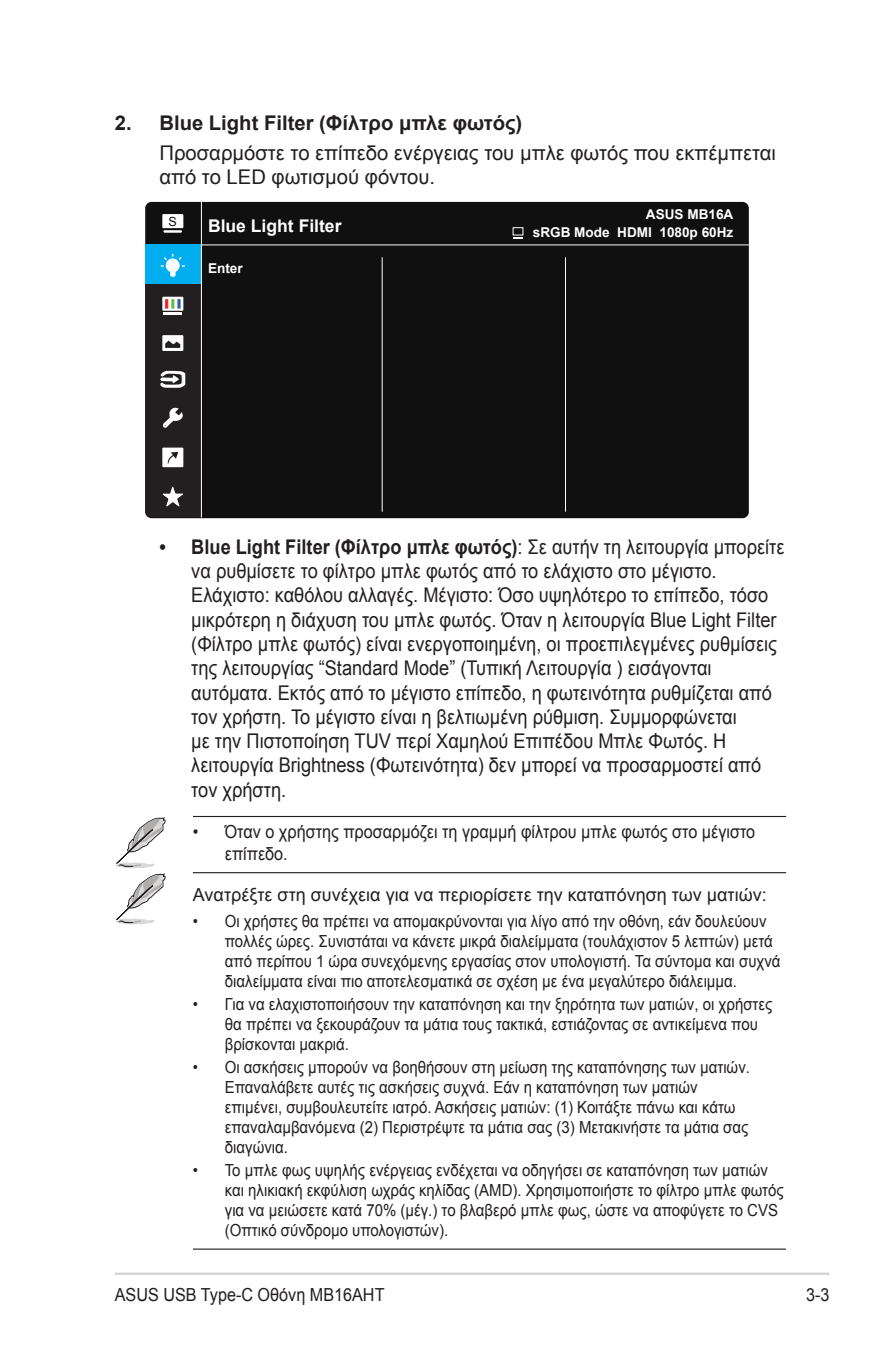
<style>
.page{position:relative;width:893px;height:1346px;background:#fff}
.page>*{position:absolute;margin:0;border:0;box-sizing:border-box;transform-origin:0 0}
.Body_Text_Indent{font:20.25px/24.3px "Arial";color:#231f20;scale:.9 1}
.Body_Text_Indent-2{font:20.25px/24.3px "Arial";color:#231f20}
.OSD_Item{font:700 20.25px "Arial";color:#231f20}
.Body_Text_Indent-3{font:18px/21.6px "Arial";color:#231f20;scale:.9 1}
.Body_Text_Indent-4{font:18px "Arial";color:#231f20}
.t1{font:700 17.55px "Arial";color:#fff}
.t2{font:16.65px/20px "Arial";color:#231f20;scale:.9 1}
.t3{font:700 13.5px "Arial";color:#fff}
.t4{font:12.6px "Arial";color:#101010}
.s1{font-weight:700}
</style>
<div class="page">
<hr style="left:115px;top:1272px;width:714px;height:3px;background:#d1d2d4">
<div style="left:145px;top:202px;width:604px;height:316px;background:#101010;border-radius:6px"></div>
<hr style="left:145px;top:244px;width:604px;height:1px;background:#fff">
<hr style="left:382px;top:257px;width:1px;height:255px;background:#fff">
<hr style="left:565px;top:257px;width:1px;height:255px;background:#fff">
<div style="left:162px;top:214px;width:21px;height:14px;background:#fff"></div>
<hr style="left:163px;top:230px;width:19px;height:3px;background:#fff">
<hr style="left:201px;top:201px;width:1px;height:316px;background:#fff">
<svg style="left:145px;top:244px;width:57px;height:273px;background:#364b54"></svg>
<div style="left:513px;top:227px;width:10px;height:8px;border:1px solid #fff"></div>
<svg style="left:513px;top:237px;width:10px;height:2px"></svg>
<hr style="left:193px;top:816px;width:593px;height:1px;background:#231f20">
<hr style="left:193px;top:872px;width:593px;height:1px;background:#231f20">
<hr style="left:193px;top:1248px;width:593px;height:1px;background:#231f20">
<svg style="left:115px;top:817px;width:51px;height:108px"></svg>
<p class="OSD_Item" style="left:115px;top:108px;width:409px">2. Blue Light Filter (Φίλτρο μπλε φωτός)</p>
<p class="Body_Text_Indent-2" style="left:159px;top:141px;width:618px">Προσαρμόστε το επίπεδο ενέργειας του μπλε φωτός που εκπέμπεται από το LED φωτισμού φόντου.</p>
<p class="t1" style="left:208px;top:215px;width:135px">Blue Light Filter</p>
<p class="t3" style="left:646px;top:205px;width:89px">ASUS MB16A</p>
<p class="t4" style="left:168px;top:213px;width:10px">S</p>
<p class="t3" style="left:533px;top:224px;width:202px">sRGB Mode HDMI 1080p 60Hz</p>
<p class="t3" style="left:208px;top:260px;width:36px">Enter</p>
<p class="Body_Text_Indent" style="left:191px;top:535px;width:661px;text-indent:-32px"><span class="s1">• Blue Light Filter (Φίλτρο μπλε φωτός)</span>: Σε αυτήν τη λειτουργία μπορείτε να ρυθμίσετε το φίλτρο μπλε φωτός από το ελάχιστο στο μέγιστο.<br>Ελάχιστο: καθόλου αλλαγές. Μέγιστο: Όσο υψηλότερο το επίπεδο, τόσο μικρότερη η διάχυση του μπλε φωτός. Όταν η λειτουργία Blue Light Filter (Φίλτρο μπλε φωτός) είναι ενεργοποιημένη, οι προεπιλεγμένες ρυθμίσεις της λειτουργίας “Standard Mode” (Τυπική Λειτουργία ) εισάγονται αυτόματα. Εκτός από το μέγιστο επίπεδο, η φωτεινότητα ρυθμίζεται από τον χρήστη. Το μέγιστο είναι η βελτιωμένη ρύθμιση. Συμμορφώνεται<br>με την Πιστοποίηση TUV περί Χαμηλού Επιπέδου Μπλε Φωτός. Η λειτουργία Brightness (Φωτεινότητα) δεν μπορεί να προσαρμοστεί από τον χρήστη.</p>
<p class="Body_Text_Indent-3" style="left:225px;top:821px;width:591px;text-indent:-32px">• Όταν ο χρήστης προσαρμόζει τη γραμμή φίλτρου μπλε φωτός στο μέγιστο επίπεδο.</p>
<p class="Body_Text_Indent-4" style="left:193px;top:883px;width:575px">Ανατρέξτε στη συνέχεια για να περιορίσετε την καταπόνηση των ματιών:</p>
<p class="t2" style="left:225px;top:911px;width:619px;text-indent:-32px">• Οι χρήστες θα πρέπει να απομακρύνονται για λίγο από την οθόνη, εάν δουλεύουν πολλές ώρες. Συνιστάται να κάνετε μικρά διαλείμματα (τουλάχιστον 5 λεπτών) μετά από περίπου 1 ώρα συνεχόμενης εργασίας στον υπολογιστή. Τα σύντομα και συχνά διαλείμματα είναι πιο αποτελεσματικά σε σχέση με ένα μεγαλύτερο διάλειμμα.</p>
<p class="t2" style="left:225px;top:994px;width:610px;text-indent:-32px">• Για να ελαχιστοποιήσουν την καταπόνηση και την ξηρότητα των ματιών, οι χρήστες θα πρέπει να ξεκουράζουν τα μάτια τους τακτικά, εστιάζοντας σε αντικείμενα που βρίσκονται μακριά.</p>
<p class="t2" style="left:225px;top:1057px;width:585px;text-indent:-32px">• Οι ασκήσεις μπορούν να βοηθήσουν στη μείωση της καταπόνησης των ματιών.<br>Επαναλάβετε αυτές τις ασκήσεις συχνά. Εάν η καταπόνηση των ματιών επιμένει, συμβουλευτείτε ιατρό. Ασκήσεις ματιών: (1) Κοιτάξτε πάνω και κάτω επαναλαμβανόμενα (2) Περιστρέψτε τα μάτια σας (3) Μετακινήστε τα μάτια σας διαγώνια.</p>
<p class="t2" style="left:225px;top:1160px;width:623px;text-indent:-32px">• Το μπλε φως υψηλής ενέργειας ενδέχεται να οδηγήσει σε καταπόνηση των ματιών και ηλικιακή εκφύλιση ωχράς κηλίδας (AMD). Χρησιμοποιήστε το φίλτρο μπλε φωτός για να μειώσετε κατά 70% (μέγ.) το βλαβερό μπλε φως, ώστε να αποφύγετε το CVS (Οπτικό σύνδρομο υπολογιστών).</p>
<p class="Body_Text_Indent-3" style="left:115px;top:1284px;width:301px">ASUS USB Type-C Οθόνη MB16AHT</p>
<p class="Body_Text_Indent-3" style="left:806px;top:1284px;width:28px">3-3</p>
</div>
